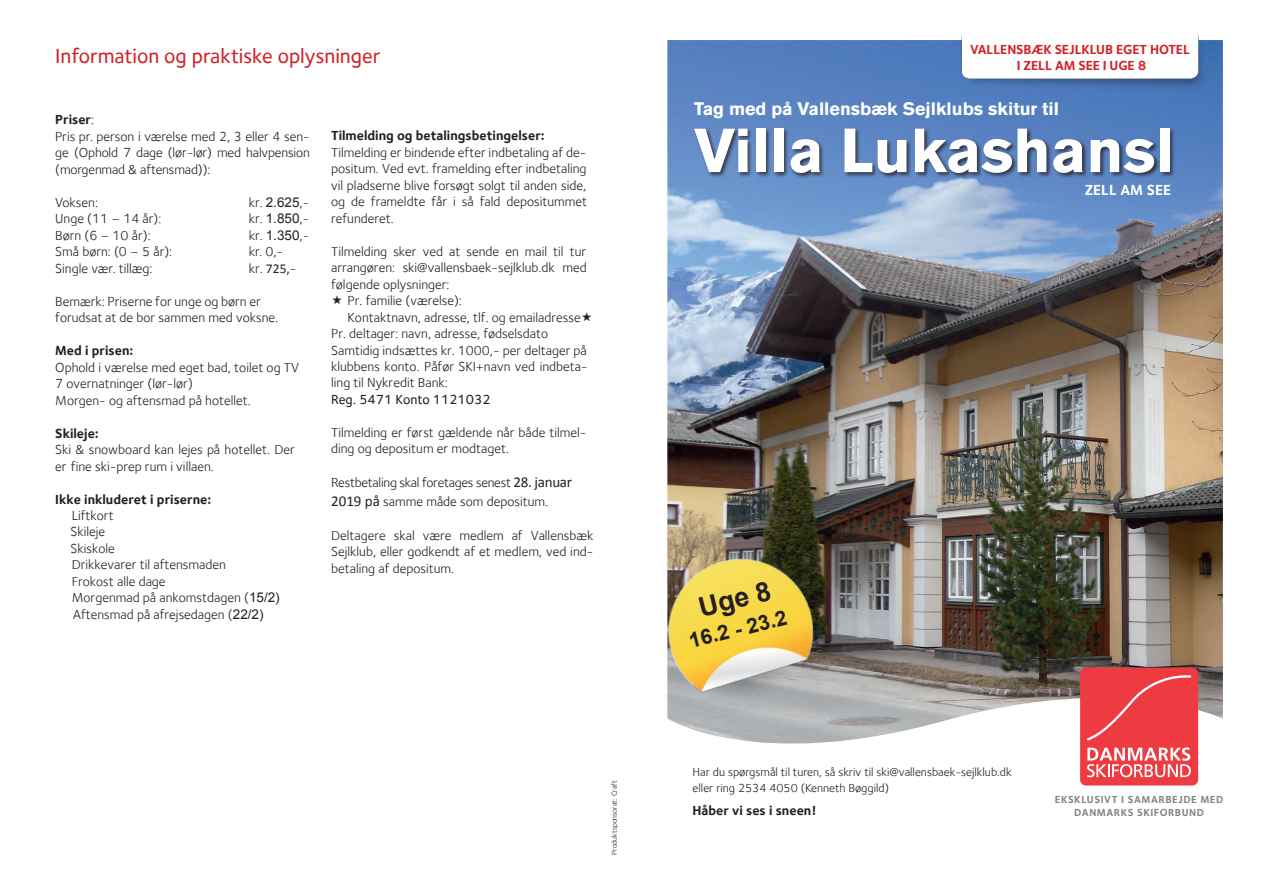
<style>
.page{position:relative;width:1263px;height:893px;background:#fff}
.page>*{position:absolute;margin:0;border:0;box-sizing:border-box;transform-origin:0 0}
.t1{font:700 61.5px "Akzidenz Grotesk BE";color:#fff}
.t2{font:700 27px "Arial";color:#231f20}
.t3{font:500 21px "Foundry Sterling";color:#d1232a}
.t4{font:700 21px "Arial";color:#231f20}
.t5{font:700 18px "Akzidenz Grotesk BE";color:#fff}
.t6{font:700 15px "Foundry Sterling";color:#fff}
.t7{font:13.5px/16.5px "Foundry Sterling";color:#231f20}
.t8{font:700 13.5px "Foundry Sterling";color:#231f20}
.t9{font:13.5px/18.3px "Foundry Sterling";letter-spacing:-.02em;color:#231f20}
.t10{font:700 13.5px/16.4px "Foundry Sterling";letter-spacing:-.01em;color:#d1232a;text-align:center}
.t11{font:500 13.5px "Foundry Sterling";color:#231f20}
.t12{font:12px/16.5px "Foundry Sterling";color:#231f20}
.t13{font:700 10.5px/13.5px "Foundry Sterling";letter-spacing:.05em;color:#828487;text-align:center}
.t14{font:7.5px "Foundry Sterling";color:#231f20}
.s1{font-weight:700}
.s2{font-family:"Arial"}
.s3{font-family:"Calibri"}
.s4{font-family:"Calibri";font-size:15px}
</style>
<div class="page">
<img style="left:667px;top:40px;width:556px;height:705px">
<div style="left:694px;top:127px;width:481px;height:52px;background:#231f20;opacity:.75"></div>
<div style="left:1080px;top:667px;width:118px;height:118px;background:#ee3a41;border-radius:6px"></div>
<svg style="left:1087px;top:675px;width:104px;height:66px"></svg>
<svg style="left:1087px;top:747px;width:104px;height:30px"></svg>
<img style="left:948px;top:32px;width:275px;height:72px">
<img style="left:667px;top:480px;width:217px;height:258px">
<h3 class="t3" style="left:55px;top:44px;width:327px">Information og praktiske oplysninger</h3>
<p class="t7" style="left:55px;top:111px;width:256px"><span class="s1">Priser</span>:<br>Pris pr. person i værelse med 2, 3 eller 4 sen&shy;ge (Ophold 7 dage (lør-lør) med halvpension (morgenmad &amp; aftensmad)):</p>
<p class="t7" style="left:55px;top:194px;width:44px">Voksen:</p>
<p class="t7" style="left:249px;top:194px;width:62px">kr. <span class="s2">2.625</span>,-</p>
<p class="t7" style="left:55px;top:210px;width:108px">Unge (11 – 14 år):</p>
<p class="t7" style="left:249px;top:211px;width:62px">kr. <span class="s2">1.850</span>,-</p>
<p class="t7" style="left:55px;top:227px;width:97px">Børn (6 – 10 år):</p>
<p class="t7" style="left:249px;top:227px;width:62px">kr. <span class="s2">1.350</span>,-</p>
<p class="t7" style="left:55px;top:243px;width:118px">Små børn: (0 – 5 år):</p>
<p class="t7" style="left:249px;top:243px;width:36px">kr. 0,-</p>
<p class="t7" style="left:55px;top:260px;width:99px">Single vær. tillæg:</p>
<p class="t7" style="left:249px;top:260px;width:49px">kr. <span class="s3">725,</span>-</p>
<p class="t7" style="left:55px;top:293px;width:224px">Bemærk: Priserne for unge og børn er forudsat at de bor sammen med voksne.</p>
<p class="t8" style="left:55px;top:343px;width:80px">Med i prisen:</p>
<p class="t7" style="left:55px;top:359px;width:245px">Ophold i værelse med eget bad, toilet og TV<br>7 overnatninger (lør-lør)<br>Morgen- og aftensmad på hotellet.</p>
<p class="t8" style="left:55px;top:425px;width:45px">Skileje:</p>
<p class="t7" style="left:55px;top:441px;width:241px">Ski &amp; snowboard kan lejes på hotellet. Der er fine ski-prep rum i villaen.</p>
<p class="t8" style="left:55px;top:491px;width:157px">Ikke inkluderet i priserne:</p>
<p class="t7" style="left:71px;top:507px;width:211px">Liftkort<br>Skileje<br>Skiskole<br>Drikkevarer til aftensmaden<br>Frokost alle dage<br>Morgenmad på ankomstdagen (<span class="s2">15/2)<br></span>Aftensmad på afrejsedagen (<span class="s2">22/2)</span></p>
<p class="t8" style="left:331px;top:128px;width:215px">Tilmelding og betalingsbetingelser:</p>
<p class="t7" style="left:331px;top:144px;width:258px;text-align:justify">Tilmelding er bindende efter indbetaling af de&shy;positum. Ved evt. framelding efter indbetaling vil pladserne blive forsøgt solgt til anden side, og de frameldte får i så fald depositummet refunderet.</p>
<p class="t7" style="left:331px;top:243px;width:257px">Tilmelding sker ved at sende en mail til tur</p>
<p class="t7" style="left:331px;top:259px;width:257px">arrangøren: ski@vallensbaek-sejlklub.dk med</p>
<p class="t7" style="left:331px;top:276px;width:120px">følgende oplysninger:</p>
<p class="t7" style="left:348px;top:292px;width:116px">Pr. familie (værelse):</p>
<p class="t7" style="left:348px;top:309px;width:235px">Kontaktnavn, adresse, tlf. og emailadresse</p>
<p class="t7" style="left:331px;top:325px;width:218px">Pr. deltager: navn, adresse, fødselsdato</p>
<p class="t7" style="left:331px;top:342px;width:257px">Samtidig indsættes kr. 1000,- per deltager på</p>
<p class="t7" style="left:331px;top:358px;width:258px">klubbens konto. Påfør SKI+navn ved indbeta-</p>
<p class="t7" style="left:331px;top:375px;width:118px">ling til Nykredit Bank:</p>
<p class="t11" style="left:331px;top:391px;width:161px">Reg. 5471 Konto 1121032</p>
<p class="t7" style="left:331px;top:424px;width:257px">Tilmelding er først gældende når både tilmel&shy;ding og depositum er modtaget.</p>
<p class="t9" style="left:331px;top:473px;width:242px">Restbetaling skal foretages senest <span class="s4">28. januar<br>2019 på</span> samme måde som depositum.</p>
<p class="t7" style="left:331px;top:527px;width:264px;text-align:justify">Deltagere skal være medlem af Vallensbæk Sejlklub, eller godkendt af et medlem, ved ind&shy;betaling af depositum.</p>
<p class="t14" style="left:610px;top:855px;width:76px;rotate:-90deg">Produktsponsorat: Craft</p>
<p class="t10" style="left:970px;top:41px;width:221px">VALLENSBÆK SEJLKLUB EGET HOTEL<br>I ZELL AM SEE I UGE 8</p>
<h3 class="t5" style="left:694px;top:98px;width:366px">Tag med på Vallensbæk Sejlklubs skitur til</h3>
<h1 class="t1" style="left:694px;top:115px;width:481px">Villa Lukashansl</h1>
<p class="t6" style="left:1085px;top:181px;width:88px">ZELL AM SEE</p>
<h2 class="t2" style="left:695px;top:590px;width:75px;rotate:-14deg">Uge 8</h2>
<h3 class="t4" style="left:686px;top:627px;width:102px;rotate:-14deg">16.2 - 23.2</h3>
<p class="t12" style="left:693px;top:763px;width:321px">Har du spørgsmål til turen, så skriv til ski@vallensbaek-sejlklub.dk eller ring 2534 4050 (Kenneth Bøggild)</p>
<p class="t8" style="left:693px;top:802px;width:125px">Håber vi ses i sneen!</p>
<p class="t13" style="left:1055px;top:792px;width:170px">EKSKLUSIVT I SAMARBEJDE MED<br>DANMARKS SKIFORBUND</p>
</div>
